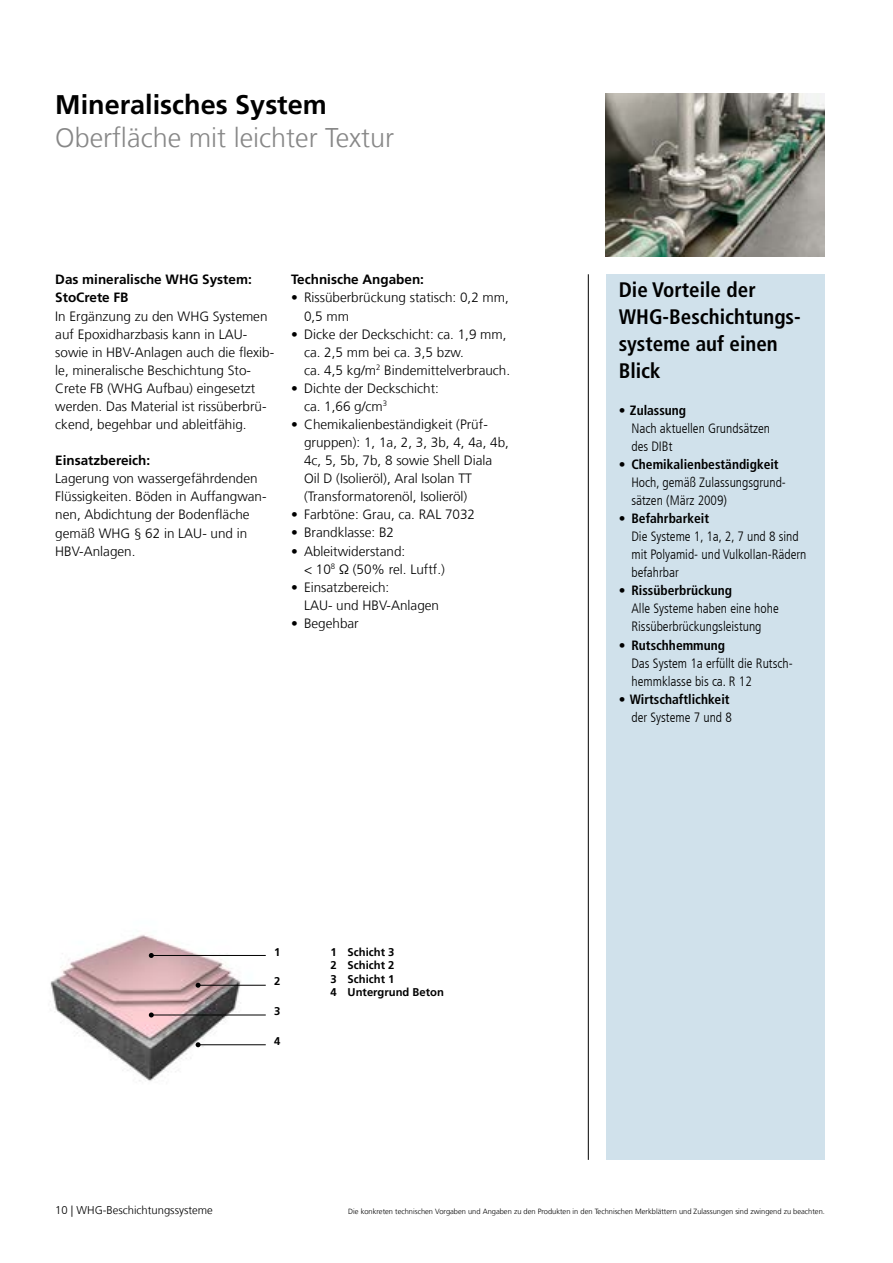
<style>
.page{position:relative;width:893px;height:1263px;background:#fff}
.page>*{position:absolute;margin:0;border:0;box-sizing:border-box;transform-origin:0 0}
.t1{font:300 27px "Sto Frutiger";color:#878787}
.t2{font:700 27px "Sto Frutiger";color:#000}
.t3{font:700 condensed 21px/27.2px "Sto Frutiger";color:#000}
.t4{font:300 13.5px/18.1px "Sto Frutiger";color:#000}
.t5{font:300 condensed 13.5px/18.1px "Sto Frutiger";color:#000}
.t6{font:700 13.5px/18.1px "Sto Frutiger";color:#000}
.t7{font:700 condensed 13.5px/18.1px "Sto Frutiger";color:#000;text-align:right}
.t8{font:700 11.25px/13.5px "Sto Frutiger";color:#000}
.t9{font:300 11.25px "Sto Frutiger";color:#000}
.t10{font:300 7.5px "Sto Frutiger";color:#000}
.s1{font-weight:700}
.s2{font-weight:300}
</style>
<div class="page">
<img style="left:606px;top:94px;width:219px;height:162px">
<img style="left:50px;top:934px;width:211px;height:147px">
<hr style="left:151px;top:955px;width:115px;height:1px;background:#000">
<svg style="left:149px;top:953px;width:5px;height:5px"></svg>
<hr style="left:198px;top:985px;width:68px;height:1px;background:#000">
<svg style="left:196px;top:983px;width:5px;height:5px"></svg>
<hr style="left:151px;top:1015px;width:115px;height:1px;background:#000">
<svg style="left:149px;top:1012px;width:5px;height:5px"></svg>
<hr style="left:198px;top:1044px;width:68px;height:1px;background:#000">
<svg style="left:196px;top:1042px;width:5px;height:5px"></svg>
<hr style="left:588px;top:274px;width:1px;height:886px;background:#000">
<div style="left:606px;top:274px;width:219px;height:886px;background:#d0e1eb"></div>
<h1 class="t2" style="left:55px;top:89px;width:273px">Mineralisches System</h1>
<h1 class="t1" style="left:55px;top:122px;width:340px">Oberfläche mit leichter Textur</h1>
<p class="t6" style="left:55px;top:271px;width:198px">Das mineralische WHG System:<br>StoCrete FB</p>
<p class="t4" style="left:55px;top:307px;width:220px">In Ergänzung zu den WHG Systemen auf Epoxidharzbasis kann in LAU&shy;sowie in HBV-Anlagen auch die flexib&shy;le, mineralische Beschichtung Sto-Crete FB (WHG Aufbau) eingesetzt werden. Das Material ist rissüberbrü&shy;ckend, begehbar und ableitfähig.</p>
<p class="t6" style="left:55px;top:451px;width:97px">Einsatzbereich:</p>
<p class="t4" style="left:55px;top:470px;width:213px">Lagerung von wassergefährdenden<br>Flüssigkeiten. Böden in Auffangwan&shy;nen, Abdichtung der Bodenfläche gemäß WHG § 62 in LAU- und in<br>HBV-Anlagen.</p>
<p class="t6" style="left:291px;top:271px;width:134px">Technische Angaben:</p>
<p class="t4" style="left:304px;top:289px;width:206px;text-indent:-13px">• Rissüberbrückung statisch: 0,2 mm,<br>0,5 mm</p>
<p class="t4" style="left:304px;top:325px;width:208px;text-indent:-13px">• Dicke der Deckschicht: ca. 1,9 mm, ca. 2,5 mm bei ca. 3,5 bzw.<br>ca. 4,5 kg/m<sup>2</sup> Bindemittelverbrauch.</p>
<p class="t4" style="left:304px;top:379px;width:136px;text-indent:-13px">• Dichte der Deckschicht: ca. 1,66 g/cm<sup>3</sup></p>
<p class="t4" style="left:304px;top:415px;width:206px;text-indent:-13px">• Chemikalienbeständigkeit (Prüf&shy;gruppen): 1, 1a, 2, 3, 3b, 4, 4a, 4b, 4c, 5, 5b, 7b, 8 sowie Shell Diala Oil D (Isolieröl), Aral Isolan TT (Transformatorenöl, Isolieröl)</p>
<p class="t4" style="left:291px;top:506px;width:185px">• Farbtöne: Grau, ca. RAL 7032</p>
<p class="t4" style="left:291px;top:524px;width:104px">• Brandklasse: B2</p>
<p class="t4" style="left:304px;top:542px;width:142px;text-indent:-13px">• Ableitwiderstand:<br>&lt; 10<sup>8</sup> Ω (50% rel. Luftf.)</p>
<p class="t4" style="left:304px;top:578px;width:137px;text-indent:-13px">• Einsatzbereich:<br>LAU- und HBV-Anlagen</p>
<p class="t4" style="left:291px;top:614px;width:69px">• Begehbar</p>
<p class="t8" style="left:274px;top:945px;width:8px">1</p>
<p class="t8" style="left:274px;top:975px;width:8px">2</p>
<p class="t8" style="left:274px;top:1004px;width:8px">3</p>
<p class="t8" style="left:274px;top:1034px;width:8px">4</p>
<p class="t8" style="left:331px;top:945px;width:115px">1 Schicht 3<br>2 Schicht 2<br>3 Schicht 1<br>4 Untergrund Beton</p>
<h2 class="t3" style="left:619px;top:276px;width:184px">Die Vorteile der<br>WHG-Beschichtungs&shy;systeme auf einen<br>Blick</h2>
<p class="t5" style="left:631px;top:401px;width:140px;text-indent:-13px">• <span class="s1">Zulassung<br></span>Nach aktuellen Grundsätzen des DIBt</p>
<p class="t5" style="left:631px;top:455px;width:156px;text-indent:-13px">• <span class="s1">Chemikalienbeständigkeit<br></span>Hoch, gemäß Zulassungsgrund&shy;sätzen (März 2009)</p>
<p class="t5" style="left:631px;top:509px;width:176px;text-indent:-13px">• <span class="s1">Befahrbarkeit<br></span>Die Systeme 1, 1a, 2, 7 und 8 sind mit Polyamid- und Vulkollan-Rädern befahrbar</p>
<p class="t5" style="left:631px;top:582px;width:149px;text-indent:-13px">• <span class="s1">Rissüberbrückung<br></span>Alle Systeme haben eine hohe<br>Rissüberbrückungsleistung</p>
<p class="t5" style="left:631px;top:636px;width:163px;text-indent:-13px">• <span class="s1">Rutschhemmung<br></span>Das System 1a erfüllt die Rutsch&shy;hemmklasse bis ca. R 12</p>
<p class="t7" style="left:619px;top:690px;width:115px"><span class="s2">•</span> Wirtschaftlichkeit <span class="s2">der Systeme 7 und 8</span></p>
<p class="t9" style="left:55px;top:1204px;width:159px">10 | WHG-Beschichtungssysteme</p>
<p class="t10" style="left:348px;top:1207px;width:478px">Die konkreten technischen Vorgaben und Angaben zu den Produkten in den Technischen Merkblättern und Zulassungen sind zwingend zu beachten.</p>
</div>
